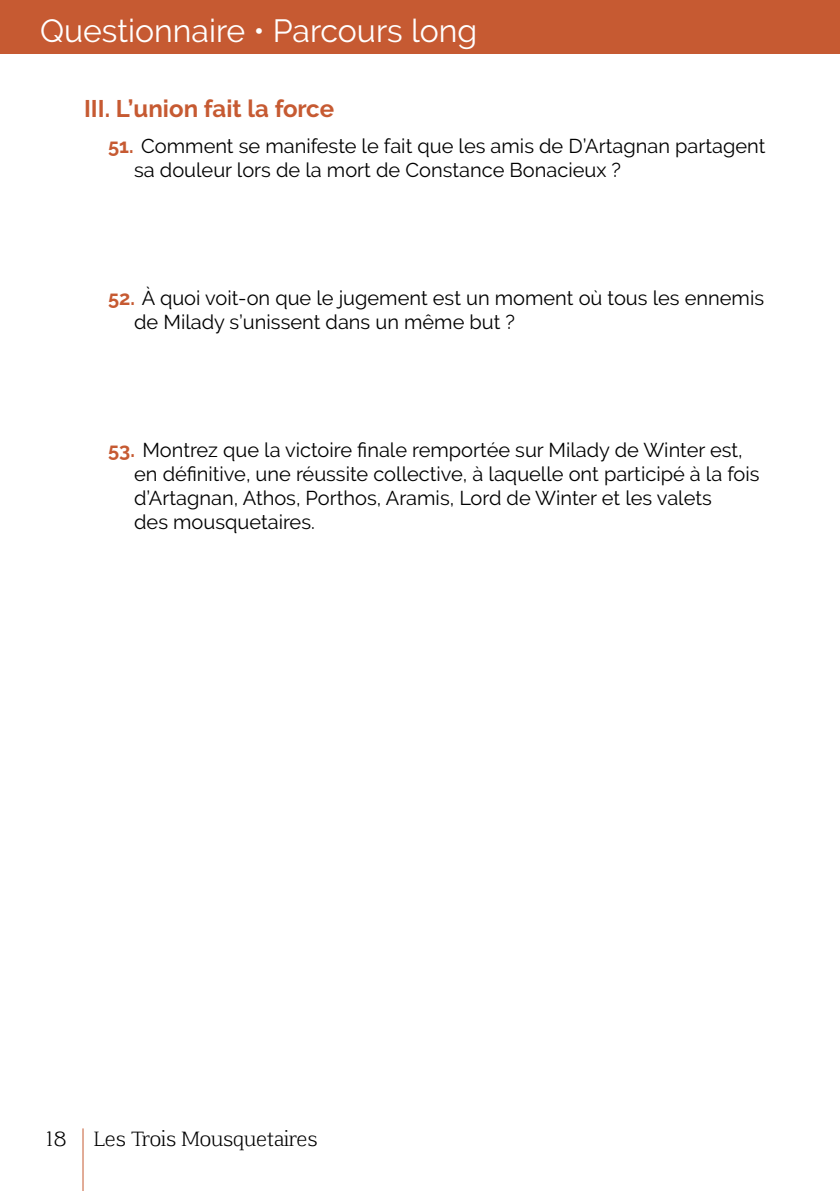
<style>
.page{position:relative;width:840px;height:1191px;background:#fff}
.page>*{position:absolute;margin:0;border:0;box-sizing:border-box;transform-origin:0 0}
.t1{font:32px "Raleway";color:#fff}
.Quest_Titre{font:700 24px "Raleway";color:#c65a32}
.t2{font:20px/24px "Raleway";color:#000}
.t3{font:20px "Aftaserif";color:#000}
.s1{font-weight:700;color:#c65a32}
</style>
<div class="page">
<hr style="left:82px;top:1128px;width:1px;height:63px;background:#c65a32">
<div style="left:0;top:0;width:839px;height:53px;background:#c65a32"></div>
<h1 class="t1" style="left:40px;top:12px;width:438px">Questionnaire • Parcours long</h1>
<p class="Quest_Titre" style="left:84px;top:95px;width:251px">III. L’union fait la force</p>
<p class="t2" style="left:134px;top:134px;width:632px;text-indent:-26px"><span class="s1">51.</span> Comment se manifeste le fait que les amis de D’Artagnan partagent sa douleur lors de la mort de Constance Bonacieux ?</p>
<p class="t2" style="left:134px;top:286px;width:631px;text-indent:-26px"><span class="s1">52.</span> À quoi voit-on que le jugement est un moment où tous les ennemis de Milady s’unissent dans un même but ?</p>
<p class="t2" style="left:134px;top:438px;width:626px;text-indent:-26px"><span class="s1">53.</span> Montrez que la victoire finale remportée sur Milady de Winter est, en définitive, une réussite collective, à laquelle ont participé à la fois d’Artagnan, Athos, Porthos, Aramis, Lord de Winter et les valets<br>des mousquetaires.</p>
<p class="t3" style="left:45px;top:1126px;width:22px">18</p>
<p class="t3" style="left:94px;top:1126px;width:225px">Les Trois Mousquetaires</p>
</div>
